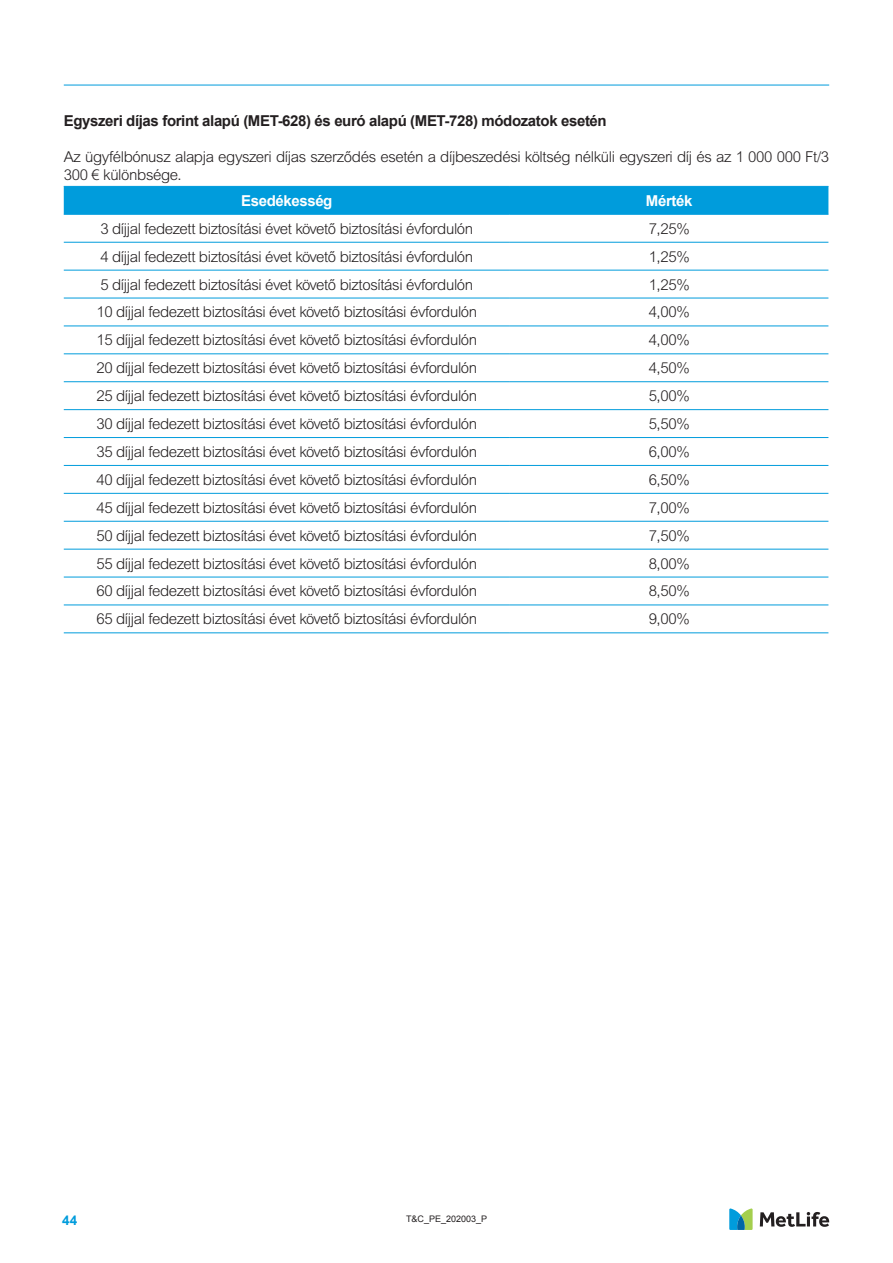
<style>
.page{position:relative;width:893px;height:1263px;background:#fff}
.page>*{position:absolute;margin:0;border:0;box-sizing:border-box;transform-origin:0 0}
.t1{font:300 15px/18px "Arial MT Std";letter-spacing:-.025em;color:#231f20}
.t2{font:700 15px "Arial";letter-spacing:-.025em;color:#231f20}
.t3{font:700 15px "Arial";letter-spacing:-.025em;color:#fff}
.t4{font:700 13.5px "Arial";color:#009cdc}
.t5{font:9px "Arial";color:#231f20}
</style>
<div class="page">
<hr style="left:64px;top:85px;width:765px;height:1px;background:#009cdc">
<svg style="left:760px;top:1212px;width:69px;height:15px"></svg>
<svg style="left:729px;top:1208px;width:24px;height:22px"></svg>
<div style="left:64px;top:187px;width:764px;height:27px;background:#009cdc"></div>
<svg style="left:64px;top:241px;width:764px;height:365px"></svg>
<hr style="left:64px;top:186px;width:446px;height:1px;background:#009cdc">
<hr style="left:510px;top:186px;width:318px;height:1px;background:#009cdc">
<hr style="left:64px;top:214px;width:446px;height:1px;background:#009cdc">
<hr style="left:510px;top:214px;width:318px;height:1px;background:#009cdc">
<hr style="left:64px;top:242px;width:446px;height:1px;background:#009cdc">
<hr style="left:510px;top:242px;width:318px;height:1px;background:#009cdc">
<hr style="left:64px;top:270px;width:446px;height:1px;background:#009cdc">
<hr style="left:510px;top:270px;width:318px;height:1px;background:#009cdc">
<hr style="left:64px;top:298px;width:446px;height:1px;background:#009cdc">
<hr style="left:510px;top:298px;width:318px;height:1px;background:#009cdc">
<hr style="left:64px;top:326px;width:446px;height:1px;background:#009cdc">
<hr style="left:510px;top:326px;width:318px;height:1px;background:#009cdc">
<hr style="left:64px;top:353px;width:446px;height:1px;background:#009cdc">
<hr style="left:510px;top:353px;width:318px;height:1px;background:#009cdc">
<hr style="left:64px;top:381px;width:446px;height:1px;background:#009cdc">
<hr style="left:510px;top:381px;width:318px;height:1px;background:#009cdc">
<hr style="left:64px;top:409px;width:446px;height:1px;background:#009cdc">
<hr style="left:510px;top:409px;width:318px;height:1px;background:#009cdc">
<hr style="left:64px;top:437px;width:446px;height:1px;background:#009cdc">
<hr style="left:510px;top:437px;width:318px;height:1px;background:#009cdc">
<hr style="left:64px;top:465px;width:446px;height:1px;background:#009cdc">
<hr style="left:510px;top:465px;width:318px;height:1px;background:#009cdc">
<hr style="left:64px;top:493px;width:446px;height:1px;background:#009cdc">
<hr style="left:510px;top:493px;width:318px;height:1px;background:#009cdc">
<hr style="left:64px;top:521px;width:446px;height:1px;background:#009cdc">
<hr style="left:510px;top:521px;width:318px;height:1px;background:#009cdc">
<hr style="left:64px;top:549px;width:446px;height:1px;background:#009cdc">
<hr style="left:510px;top:549px;width:318px;height:1px;background:#009cdc">
<hr style="left:64px;top:577px;width:446px;height:1px;background:#009cdc">
<hr style="left:510px;top:577px;width:318px;height:1px;background:#009cdc">
<hr style="left:64px;top:604px;width:446px;height:1px;background:#009cdc">
<hr style="left:510px;top:604px;width:318px;height:1px;background:#009cdc">
<hr style="left:64px;top:632px;width:446px;height:1px;background:#009cdc">
<hr style="left:510px;top:632px;width:318px;height:1px;background:#009cdc">
<p class="t2" style="left:64px;top:111px;width:544px">Egyszeri díjas forint alapú (MET-628) és euró alapú (MET-728) módozatok esetén</p>
<p class="t1" style="left:64px;top:148px;width:767px">Az ügyfélbónusz alapja egyszeri díjas szerződés esetén a díjbeszedési költség nélküli egyszeri díj és az 1 000 000 Ft/3<br>300 € különbsége.</p>
<p class="t3" style="left:241px;top:191px;width:93px">Esedékesség</p>
<p class="t3" style="left:646px;top:191px;width:48px">Mérték</p>
<p class="t1" style="left:100px;top:220px;width:374px">3 díjjal fedezett biztosítási évet követő biztosítási évfordulón</p>
<p class="t1" style="left:649px;top:220px;width:43px">7,25%</p>
<p class="t1" style="left:100px;top:247px;width:374px">4 díjjal fedezett biztosítási évet követő biztosítási évfordulón</p>
<p class="t1" style="left:649px;top:247px;width:43px">1,25%</p>
<p class="t1" style="left:100px;top:275px;width:374px">5 díjjal fedezett biztosítási évet követő biztosítási évfordulón</p>
<p class="t1" style="left:649px;top:275px;width:43px">1,25%</p>
<p class="t1" style="left:96px;top:303px;width:382px">10 díjjal fedezett biztosítási évet követő biztosítási évfordulón</p>
<p class="t1" style="left:649px;top:303px;width:43px">4,00%</p>
<p class="t1" style="left:96px;top:331px;width:382px">15 díjjal fedezett biztosítási évet követő biztosítási évfordulón</p>
<p class="t1" style="left:649px;top:331px;width:43px">4,00%</p>
<p class="t1" style="left:96px;top:359px;width:382px">20 díjjal fedezett biztosítási évet követő biztosítási évfordulón</p>
<p class="t1" style="left:649px;top:359px;width:43px">4,50%</p>
<p class="t1" style="left:96px;top:387px;width:382px">25 díjjal fedezett biztosítási évet követő biztosítási évfordulón</p>
<p class="t1" style="left:649px;top:387px;width:43px">5,00%</p>
<p class="t1" style="left:96px;top:415px;width:382px">30 díjjal fedezett biztosítási évet követő biztosítási évfordulón</p>
<p class="t1" style="left:649px;top:415px;width:43px">5,50%</p>
<p class="t1" style="left:96px;top:443px;width:382px">35 díjjal fedezett biztosítási évet követő biztosítási évfordulón</p>
<p class="t1" style="left:649px;top:443px;width:43px">6,00%</p>
<p class="t1" style="left:96px;top:471px;width:382px">40 díjjal fedezett biztosítási évet követő biztosítási évfordulón</p>
<p class="t1" style="left:649px;top:471px;width:43px">6,50%</p>
<p class="t1" style="left:96px;top:499px;width:382px">45 díjjal fedezett biztosítási évet követő biztosítási évfordulón</p>
<p class="t1" style="left:649px;top:499px;width:43px">7,00%</p>
<p class="t1" style="left:96px;top:526px;width:382px">50 díjjal fedezett biztosítási évet követő biztosítási évfordulón</p>
<p class="t1" style="left:649px;top:526px;width:43px">7,50%</p>
<p class="t1" style="left:96px;top:554px;width:382px">55 díjjal fedezett biztosítási évet követő biztosítási évfordulón</p>
<p class="t1" style="left:649px;top:554px;width:43px">8,00%</p>
<p class="t1" style="left:96px;top:582px;width:382px">60 díjjal fedezett biztosítási évet követő biztosítási évfordulón</p>
<p class="t1" style="left:649px;top:582px;width:43px">8,50%</p>
<p class="t1" style="left:96px;top:610px;width:382px">65 díjjal fedezett biztosítási évet követő biztosítási évfordulón</p>
<p class="t1" style="left:649px;top:610px;width:43px">9,00%</p>
<p class="t4" style="left:62px;top:1211px;width:17px">44</p>
<p class="t5" style="left:406px;top:1213px;width:83px">T&amp;C_PE_202003_P</p>
</div>
